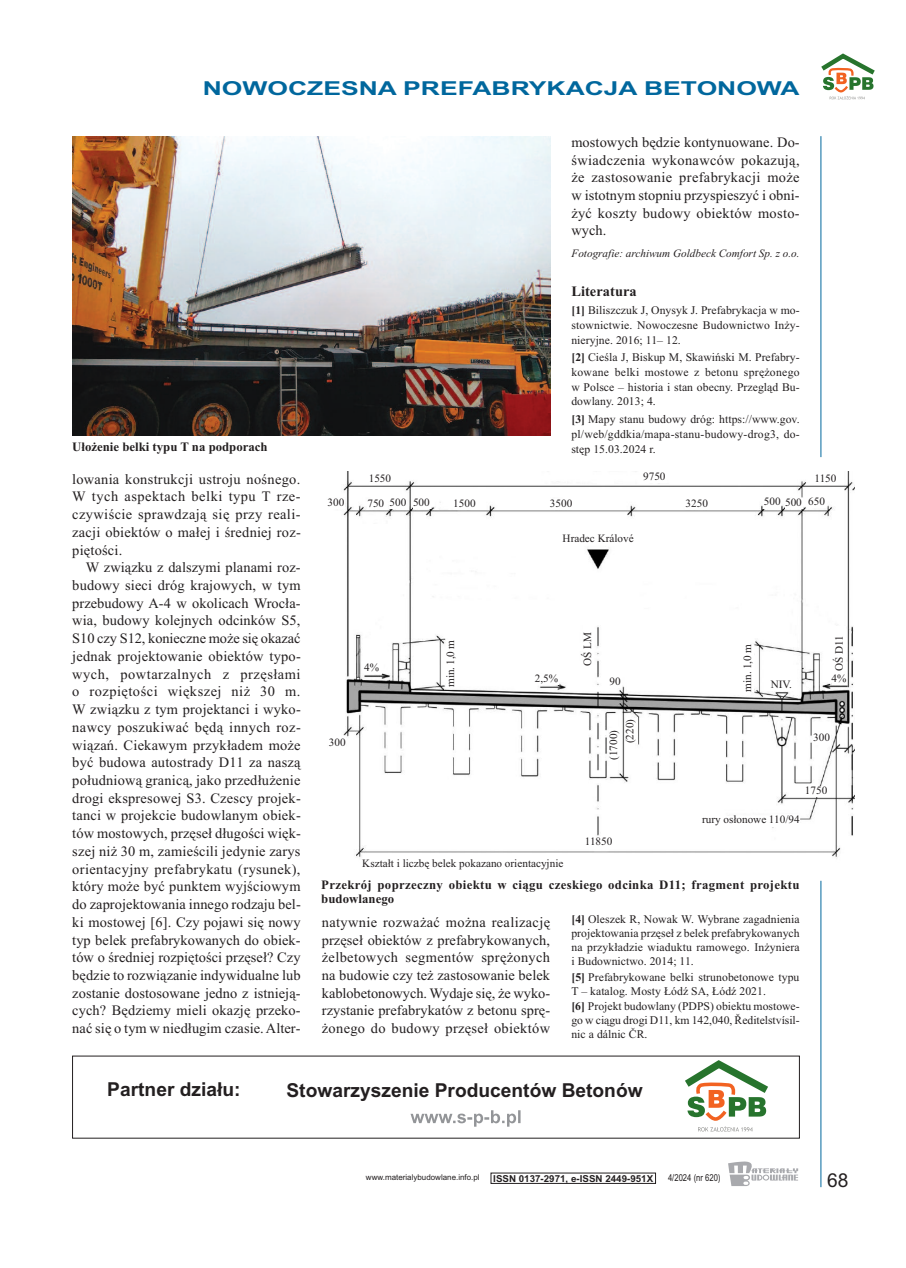
<style>
.page{position:relative;width:906px;height:1268px;background:#fff}
.page>*{position:absolute;margin:0;border:0;box-sizing:border-box;transform-origin:0 0}
.t1{font:700 19.2px "Arial";color:#231f20}
.t2{font:700 19.2px "Arial";color:#00679d;scale:1.38 1}
.t3{font:19.2px "Arial";color:#231f20}
.t4{font:14.4px/17.7px "Times New Roman";letter-spacing:.015em;color:#231f20;text-align:justify}
.t5{font:700 14.4px "Times New Roman";letter-spacing:.005em;color:#231f20}
.t6{font:700 12.75px/14.4px "Times New Roman";letter-spacing:.025em;color:#231f20}
.t7{font:700 12.75px "Times New Roman";color:#231f20}
.t8{font:11.7px/14.7px "Times New Roman";letter-spacing:.005em;color:#231f20;text-align:justify}
.t9{font:11.25px "Times New Roman";color:#231f20}
.t10{font:italic 11.25px "Times New Roman";color:#231f20}
.t11{font:700 9.6px "Arial";color:#231f20}
.t12{font:9.6px "Arial";color:#231f20;scale:.8 1}
.t13{font:7.95px "Arial";color:#231f20}
.s1{font-weight:700}
</style>
<div class="page">
<hr style="left:820px;top:880px;width:1px;height:306px;background:#00679d">
<svg style="left:728px;top:1161px;width:70px;height:24px"></svg>
<svg style="left:821px;top:53px;width:54px;height:46px"></svg>
<img style="left:72px;top:136px;width:478px;height:299px">
<svg style="left:685px;top:1060px;width:83px;height:71px"></svg>
<svg style="left:410px;top:1110px;width:110px;height:16px"></svg>
<img style="left:343px;top:471px;width:511px;height:388px">
<div style="left:369px;top:474px;width:23px;height:11px;background:#fff"></div>
<div style="left:413px;top:498px;width:17px;height:11px;background:#fff"></div>
<div style="left:785px;top:497px;width:17px;height:11px;background:#fff"></div>
<div style="left:764px;top:497px;width:17px;height:11px;background:#fff"></div>
<div style="left:327px;top:498px;width:18px;height:11px;background:#fff"></div>
<div style="left:329px;top:737px;width:17px;height:11px;background:#fff"></div>
<div style="left:813px;top:733px;width:17px;height:11px;background:#fff"></div>
<div style="left:364px;top:662px;width:17px;height:11px;background:#fff"></div>
<div style="left:535px;top:674px;width:23px;height:11px;background:#fff"></div>
<div style="left:770px;top:679px;width:24px;height:11px;background:#fff"></div>
<div style="left:831px;top:674px;width:15px;height:11px;background:#fff"></div>
<div style="left:367px;top:499px;width:17px;height:10px;background:#fff"></div>
<div style="left:389px;top:498px;width:17px;height:11px;background:#fff"></div>
<div style="left:808px;top:497px;width:18px;height:11px;background:#fff"></div>
<div style="left:805px;top:785px;width:23px;height:11px;background:#fff"></div>
<div style="left:585px;top:837px;width:28px;height:11px;background:#fff"></div>
<div style="left:625px;top:718px;width:11px;height:25px;background:#fff"></div>
<div style="left:609px;top:727px;width:11px;height:32px;background:#fff"></div>
<div style="left:583px;top:625px;width:11px;height:40px;background:#fff"></div>
<div style="left:446px;top:640px;width:11px;height:47px;background:#fff"></div>
<div style="left:743px;top:644px;width:11px;height:47px;background:#fff"></div>
<div style="left:835px;top:626px;width:11px;height:45px;background:#fff"></div>
<div style="left:550px;top:498px;width:23px;height:11px;background:#fff"></div>
<div style="left:562px;top:534px;width:74px;height:11px;background:#fff"></div>
<div style="left:702px;top:815px;width:97px;height:11px;background:#fff"></div>
<div style="left:643px;top:472px;width:23px;height:11px;background:#fff"></div>
<div style="left:685px;top:499px;width:24px;height:11px;background:#fff"></div>
<div style="left:453px;top:499px;width:24px;height:11px;background:#fff"></div>
<div style="left:609px;top:677px;width:13px;height:11px;background:#fff"></div>
<div style="left:814px;top:474px;width:24px;height:11px;background:#fff"></div>
<hr style="left:820px;top:136px;width:1px;height:321px;background:#00679d">
<h1 class="t2" style="left:203px;top:77px;width:434px">NOWOCZESNA PREFABRYKACJA BETONOWA</h1>
<p class="t7" style="left:72px;top:439px;width:197px">Ułożenie belki typu T na podporach</p>
<p class="t4" style="left:72px;top:469px;width:230px">lowania konstrukcji ustroju nośnego.<br>W tych aspektach belki typu T rze&shy;czywiście sprawdzają się przy reali&shy;zacji obiektów o małej i średniej roz&shy;piętości.</p>
<p class="t4" style="left:72px;top:558px;width:230px;text-indent:14px">W związku z dalszymi planami roz&shy;budowy sieci dróg krajowych, w tym przebudowy A-4 w okolicach Wrocła&shy;wia, budowy kolejnych odcinków S5, S10 czy S12, konieczne może się okazać jednak projektowanie obiektów typo&shy;wych, powtarzalnych z przęsłami o rozpiętości większej niż 30 m.<br>W związku z tym projektanci i wyko&shy;nawcy poszukiwać będą innych roz&shy;wiązań. Ciekawym przykładem może być budowa autostrady D11 za naszą południową granicą, jako przedłużenie drogi ekspresowej S3. Czescy projek&shy;tanci w projekcie budowlanym obiek&shy;tów mostowych, przęseł długości więk&shy;szej niż 30 m, zamieścili jedynie zarys orientacyjny prefabrykatu (rysunek), który może być punktem wyjściowym do zaprojektowania innego rodzaju bel&shy;ki mostowej [6]. Czy pojawi się nowy typ belek prefabrykowanych do obiek&shy;tów o średniej rozpiętości przęseł? Czy będzie to rozwiązanie indywidualne lub zostanie dostosowane jedno z istnieją&shy;cych? Będziemy mieli okazję przeko&shy;nać się o tym w niedługim czasie.Alter-</p>
<p class="t9" style="left:369px;top:471px;width:24px">1550</p>
<p class="t4" style="left:571px;top:133px;width:230px">mostowych będzie kontynuowane. Do&shy;świadczenia wykonawców pokazują, że zastosowanie prefabrykacji może w istotnym stopniu przyspieszyć i obni&shy;żyć koszty budowy obiektów mosto&shy;wych.</p>
<p class="t10" style="left:571px;top:247px;width:230px">Fotografie: archiwum Goldbeck Comfort Sp. z o.o.</p>
<p class="t5" style="left:571px;top:283px;width:67px">Literatura</p>
<p class="t8" style="left:571px;top:303px;width:230px"><span class="s1">[1]</span> Biliszczuk J, Onysyk J. Prefabrykacja w mo&shy;stownictwie. Nowoczesne Budownictwo Inży&shy;nieryjne. 2016; 11– 12.</p>
<p class="t8" style="left:571px;top:350px;width:230px"><span class="s1">[2]</span> Cieśla J, Biskup M, Skawiński M. Prefabry&shy;kowane belki mostowe z betonu sprężonego w Polsce – historia i stan obecny. Przegląd Bu&shy;dowlany. 2013; 4.</p>
<p class="t8" style="left:571px;top:411px;width:230px"><span class="s1">[3]</span> Mapy stanu budowy dróg: https://www.gov. pl/web/gddkia/mapa-stanu-budowy-drog3, do&shy;stęp 15.03.2024 r.</p>
<p class="t9" style="left:643px;top:469px;width:24px">9750</p>
<p class="t9" style="left:814px;top:471px;width:23px">1150</p>
<p class="t9" style="left:367px;top:496px;width:40px">750 500</p>
<p class="t9" style="left:808px;top:494px;width:18px">650</p>
<p class="t9" style="left:327px;top:495px;width:18px">300</p>
<p class="t9" style="left:413px;top:495px;width:18px">500</p>
<p class="t9" style="left:764px;top:495px;width:40px">500 500</p>
<p class="t9" style="left:550px;top:496px;width:24px">3500</p>
<p class="t9" style="left:562px;top:531px;width:73px">Hradec Králové</p>
<p class="t9" style="left:453px;top:496px;width:24px">1500</p>
<p class="t9" style="left:685px;top:496px;width:24px">3250</p>
<p class="t9" style="left:329px;top:735px;width:18px">300</p>
<p class="t9" style="left:364px;top:660px;width:16px">4%</p>
<p class="t9" style="left:580px;top:665px;width:35px;rotate:-90deg">OŚ LM</p>
<p class="t9" style="left:443px;top:687px;width:48px;rotate:-90deg">min. 1,0 m</p>
<p class="t9" style="left:740px;top:691px;width:48px;rotate:-90deg">min. 1,0 m</p>
<p class="t9" style="left:832px;top:671px;width:37px;rotate:-90deg">OŚ D11</p>
<p class="t9" style="left:831px;top:671px;width:16px">4%</p>
<p class="t9" style="left:535px;top:671px;width:25px">2,5%</p>
<p class="t9" style="left:770px;top:677px;width:23px">NIV.</p>
<p class="t9" style="left:609px;top:674px;width:13px">90</p>
<p class="t9" style="left:623px;top:743px;width:26px;rotate:-90deg">(220)</p>
<p class="t9" style="left:606px;top:759px;width:31px;rotate:-90deg">(1700)</p>
<p class="t9" style="left:585px;top:834px;width:29px">11850</p>
<p class="t9" style="left:813px;top:730px;width:18px">300</p>
<p class="t9" style="left:805px;top:783px;width:24px">1750</p>
<p class="t9" style="left:702px;top:812px;width:99px">rury osłonowe 110/94</p>
<p class="t9" style="left:362px;top:856px;width:203px">Kształt i liczbę belek pokazano orientacyjnie</p>
<p class="t6" style="left:321px;top:877px;width:480px">Przekrój poprzeczny obiektu w ciągu czeskiego odcinka D11; fragment projektu budowlanego</p>
<p class="t4" style="left:322px;top:912px;width:230px">natywnie rozważać można realizację przęseł obiektów z prefabrykowanych, żelbetowych segmentów sprężonych na budowie czy też zastosowanie belek kablobetonowych. Wydaje się, że wyko&shy;rzystanie prefabrykatów z betonu sprę&shy;żonego do budowy przęseł obiektów</p>
<p class="t8" style="left:571px;top:911px;width:230px;line-height:14.1px"><span class="s1">[4]</span> Oleszek R, Nowak W. Wybrane zagadnienia projektowania przęseł z belek prefabrykowanych na przykładzie wiaduktu ramowego. Inżyniera i Budownictwo. 2014; 11.</p>
<p class="t8" style="left:571px;top:969px;width:229px;line-height:14.1px"><span class="s1">[5]</span> Prefabrykowane belki strunobetonowe typu<br>T – katalog. Mosty Łódź SA, Łódź 2021.</p>
<p class="t8" style="left:571px;top:998px;width:230px;line-height:14.1px"><span class="s1">[6]</span> Projekt budowlany (PDPS) obiektu mostowe&shy;go w ciągu drogi D11, km 142,040, Ředitelstvísil&shy;nic a dálnic ČR.</p>
<h1 class="t1" style="left:107px;top:1078px;width:135px">Partner działu:</h1>
<h1 class="t1" style="left:286px;top:1078px;width:358px">Stowarzyszenie Producentów Betonów</h1>
<p class="t13" style="left:366px;top:1172px;width:115px">www.materialybudowlane.info.pl</p>
<p class="t11" style="left:493px;top:1172px;width:161px">ISSN 0137-2971, e-ISSN 2449-951X</p>
<p class="t12" style="left:668px;top:1171px;width:67px">4/2024 (nr 620)</p>
<h1 class="t3" style="left:827px;top:1168px;width:23px">68</h1>
</div>
